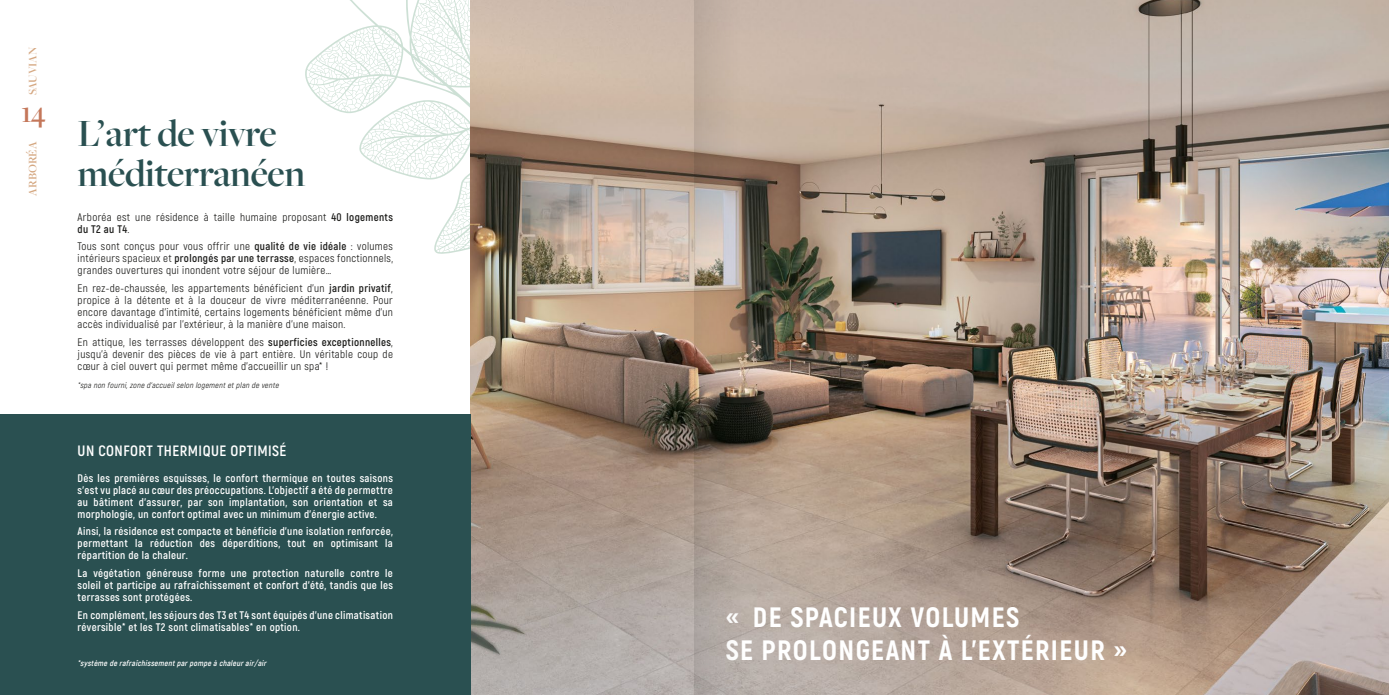
<style>
.page{position:relative;width:1389px;height:695px;background:#fff}
.page>*{position:absolute;margin:0;border:0;box-sizing:border-box;transform-origin:0 0}
.t1{font:600 40px/40px "Freight Big Pro";letter-spacing:-.01em;color:#2a5051}
.t2{font:600 30px "Freight Disp Pro";color:#c4775a}
.t3{font:800 28px/33.6px "Akrobat";letter-spacing:.05em;color:#fff}
.t4{font:700 15px "Akrobat";letter-spacing:.03em;color:#fff}
.t5{font:600 12px "Freight Disp Pro";color:#d5a882}
.t6{font:600 12px "Freight Big Pro";letter-spacing:-.02em;color:#d5a882}
.t7{font:11px/12px "Akrobat";letter-spacing:.03em;color:#1d1d1b;text-align:justify}
.t8{font:700 11px/12px "Akrobat";letter-spacing:.03em;color:#fff;text-align:justify}
.t9{font:italic 8px "Akrobat";color:#1d1d1b}
.t10{font:italic 700 8px "Akrobat";color:#fff}
.s1{font-weight:700}
</style>
<div class="page">
<svg style="left:305px;top:0;width:166px;height:339px"></svg>
<img style="left:471px;top:0;width:918px;height:694px">
<div style="left:0;top:414px;width:471px;height:280px;background:#2a5051"></div>
<svg style="left:694px;top:0;width:46px;height:694px;background:#a8988b"></svg>
<p class="t6" style="left:25px;top:95px;width:50px;rotate:-90deg">SAUVIAN</p>
<h2 class="t2" style="left:21px;top:93px;width:26px">14</h2>
<p class="t5" style="left:25px;top:196px;width:56px;rotate:-90deg">ARBORÉA</p>
<h1 class="t1" style="left:78px;top:112px;width:229px">L’art de vivre méditerranéen</h1>
<p class="t7" style="left:78px;top:211px;width:317px">Arboréa est une résidence à taille humaine proposant <span class="s1">40 logements du T2 au T4</span>.</p>
<p class="t7" style="left:78px;top:240px;width:317px">Tous sont conçus pour vous offrir une <span class="s1">qualité de vie idéale</span> : volumes intérieurs spacieux et <span class="s1">prolongés par une terrasse</span>, espaces fonctionnels, grandes ouvertures qui inondent votre séjour de lumière…</p>
<p class="t7" style="left:78px;top:282px;width:317px">En rez-de-chaussée, les appartements bénéficient d’un <span class="s1">jardin privatif</span>, propice à la détente et à la douceur de vivre méditerranéenne. Pour encore davantage d’intimité, certains logements bénéficient même d’un accès individualisé par l’extérieur, à la manière d’une maison.</p>
<p class="t7" style="left:78px;top:336px;width:317px">En attique, les terrasses développent des <span class="s1">superficies exceptionnelles</span>, jusqu’à devenir des pièces de vie à part entière. Un véritable coup de cœur à ciel ouvert qui permet même d’accueillir un spa* !</p>
<p class="t9" style="left:78px;top:380px;width:205px">*spa non fourni,zone d’accueilselon logementetplan de vente</p>
<h3 class="t4" style="left:78px;top:441px;width:210px">UN CONFORT THERMIQUE OPTIMISÉ</h3>
<p class="t8" style="left:78px;top:472px;width:317px">Dès les premières esquisses, le confort thermique en toutes saisons s’est vu placé au cœur des préoccupations. L’objectif a été de permettre au bâtiment d’assurer, par son implantation, son orientation et sa morphologie, un confort optimal avec un minimum d’énergie active.</p>
<p class="t8" style="left:78px;top:525px;width:317px">Ainsi, la résidence est compacte et bénéficie d’une isolation renforcée, permettant la réduction des déperditions, tout en optimisant la répartition de la chaleur.</p>
<p class="t8" style="left:78px;top:567px;width:317px">La végétation généreuse forme une protection naturelle contre le soleil et participe au rafraîchissement et confort d’été, tandis que les terrasses sont protégées.</p>
<p class="t8" style="left:78px;top:609px;width:317px">En complément, les séjours des T3 et T4 sont équipés d’une climatisation réversible* et les T2 sont climatisables* en option.</p>
<p class="t10" style="left:78px;top:658px;width:192px">*système de rafraîchissementparpompe à chaleurair/air</p>
<h3 class="t3" style="left:726px;top:599px;width:403px">« DE SPACIEUX VOLUMES<br>SE PROLONGEANT À L’EXTÉRIEUR »</h3>
</div>
